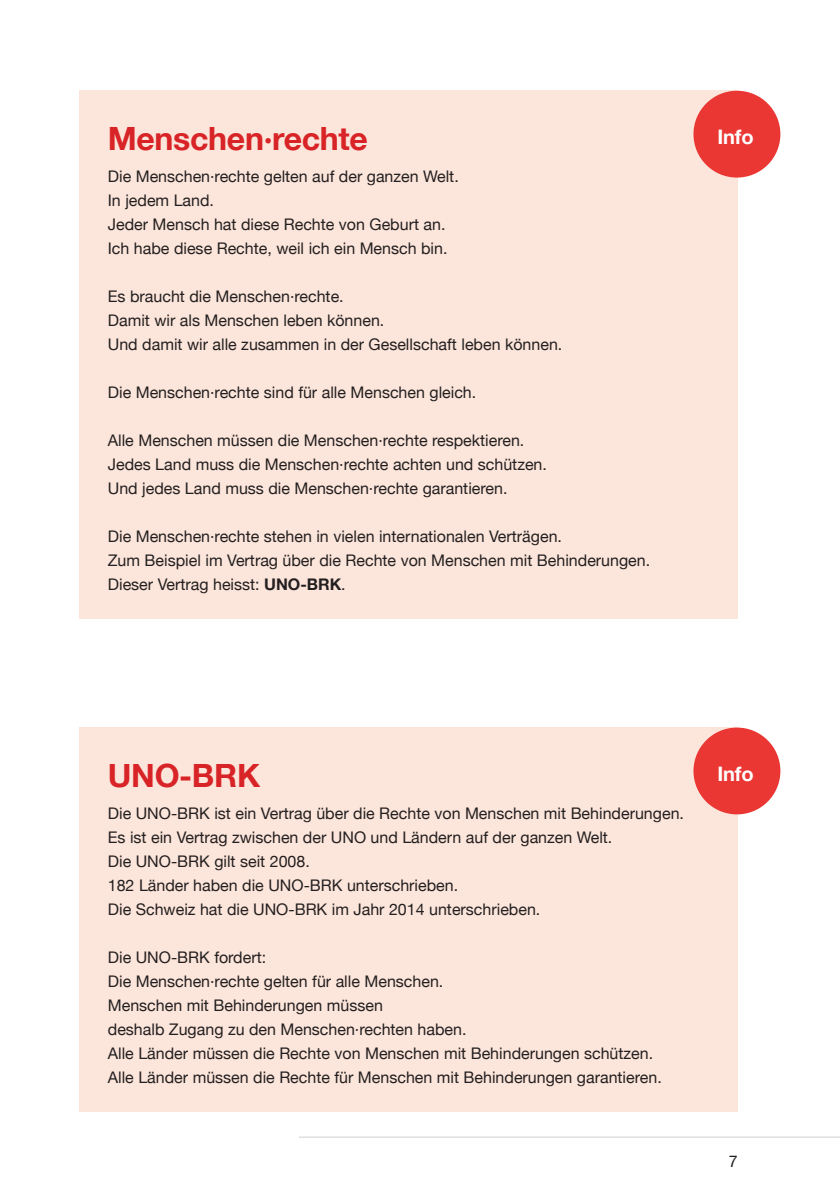
<style>
.page{position:relative;width:840px;height:1191px;background:#fff}
.page>*{position:absolute;margin:0;border:0;box-sizing:border-box;transform-origin:0 0}
.titre_3_encadré{font:700 32px "Helvetica Neue";letter-spacing:-.01em;color:#d82327}
.paragraphe_texte_courant{font:700 20px "Helvetica Neue";letter-spacing:-.01em;color:#fff}
.paragraphe_texte_courant_encadré{font:16px "Helvetica Neue";color:#231f20}
.s1{font-weight:700}
</style>
<div class="page">
<hr style="left:299px;top:1136px;width:540px;height:1px;background:#d1d2d4">
<div style="left:79px;top:91px;width:658px;height:528px;background:#fce5da"></div>
<div style="left:693px;top:91px;width:87px;height:87px;background:#ea3733;border-radius:50%"></div>
<div style="left:79px;top:727px;width:658px;height:384px;background:#fce5da"></div>
<div style="left:693px;top:727px;width:87px;height:87px;background:#ea3733;border-radius:50%"></div>
<h3 class="titre_3_encadré" style="left:108px;top:114px;width:261px">Menschen·rechte</h3>
<p class="paragraphe_texte_courant_encadré" style="left:108px;top:165px;width:352px">Die Menschen·rechte gelten auf der ganzen Welt.</p>
<p class="paragraphe_texte_courant_encadré" style="left:108px;top:189px;width:108px">In jedem Land.</p>
<p class="paragraphe_texte_courant_encadré" style="left:108px;top:213px;width:339px">Jeder Mensch hat diese Rechte von Geburt an.</p>
<p class="paragraphe_texte_courant_encadré" style="left:108px;top:237px;width:341px">Ich habe diese Rechte, weil ich ein Mensch bin.</p>
<p class="paragraphe_texte_courant_encadré" style="left:108px;top:285px;width:237px">Es braucht die Menschen·rechte.</p>
<p class="paragraphe_texte_courant_encadré" style="left:108px;top:309px;width:278px">Damit wir als Menschen leben können.</p>
<p class="paragraphe_texte_courant_encadré" style="left:108px;top:333px;width:456px">Und damit wir alle zusammen in der Gesellschaft leben können.</p>
<p class="paragraphe_texte_courant_encadré" style="left:108px;top:381px;width:370px">Die Menschen·rechte sind für alle Menschen gleich.</p>
<p class="paragraphe_texte_courant_encadré" style="left:108px;top:429px;width:418px">Alle Menschen müssen die Menschen·rechte respektieren.</p>
<p class="paragraphe_texte_courant_encadré" style="left:108px;top:453px;width:440px">Jedes Land muss die Menschen·rechte achten und schützen.</p>
<p class="paragraphe_texte_courant_encadré" style="left:108px;top:477px;width:401px">Und jedes Land muss die Menschen·rechte garantieren.</p>
<p class="paragraphe_texte_courant_encadré" style="left:108px;top:525px;width:455px">Die Menschen·rechte stehen in vielen internationalen Verträgen.</p>
<p class="paragraphe_texte_courant_encadré" style="left:108px;top:549px;width:543px">Zum Beispiel im Vertrag über die Rechte von Menschen mit Behinderungen.</p>
<p class="paragraphe_texte_courant_encadré" style="left:108px;top:573px;width:239px">Dieser Vertrag heisst: <span class="s1">UNO-BRK</span>.</p>
<p class="paragraphe_texte_courant" style="left:717px;top:121px;width:38px">Info</p>
<h3 class="titre_3_encadré" style="left:108px;top:750px;width:154px">UNO-BRK</h3>
<p class="paragraphe_texte_courant_encadré" style="left:108px;top:802px;width:577px">Die UNO-BRK ist ein Vertrag über die Rechte von Menschen mit Behinderungen.</p>
<p class="paragraphe_texte_courant_encadré" style="left:108px;top:826px;width:506px">Es ist ein Vertrag zwischen der UNO und Ländern auf der ganzen Welt.</p>
<p class="paragraphe_texte_courant_encadré" style="left:108px;top:850px;width:203px">Die UNO-BRK gilt seit 2008.</p>
<p class="paragraphe_texte_courant_encadré" style="left:108px;top:874px;width:352px">182 Länder haben die UNO-BRK unterschrieben.</p>
<p class="paragraphe_texte_courant_encadré" style="left:108px;top:898px;width:434px">Die Schweiz hat die UNO-BRK im Jahr 2014 unterschrieben.</p>
<p class="paragraphe_texte_courant_encadré" style="left:108px;top:946px;width:160px">Die UNO-BRK fordert:</p>
<p class="paragraphe_texte_courant_encadré" style="left:108px;top:970px;width:337px">Die Menschen·rechte gelten für alle Menschen.</p>
<p class="paragraphe_texte_courant_encadré" style="left:108px;top:994px;width:276px">Menschen mit Behinderungen müssen</p>
<p class="paragraphe_texte_courant_encadré" style="left:108px;top:1018px;width:360px">deshalb Zugang zu den Menschen·rechten haben.</p>
<p class="paragraphe_texte_courant_encadré" style="left:108px;top:1042px;width:546px">Alle Länder müssen die Rechte von Menschen mit Behinderungen schützen.</p>
<p class="paragraphe_texte_courant_encadré" style="left:108px;top:1066px;width:555px">Alle Länder müssen die Rechte für Menschen mit Behinderungen garantieren.</p>
<p class="paragraphe_texte_courant" style="left:717px;top:758px;width:38px">Info</p>
<p class="paragraphe_texte_courant_encadré" style="left:728px;top:1149px;width:10px">7</p>
</div>
